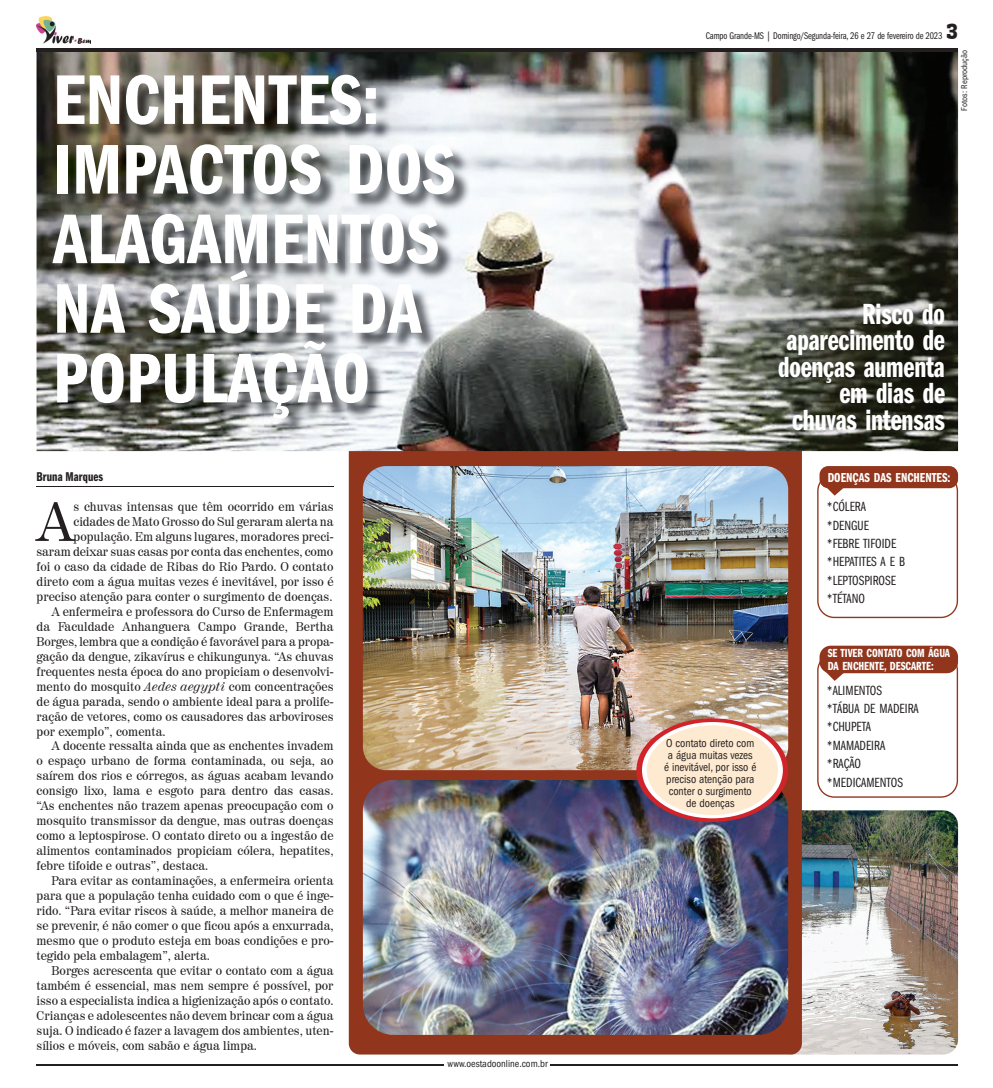
<style>
.page{position:relative;width:993px;height:1088px;background:#fff}
.page>*{position:absolute;margin:0;border:0;box-sizing:border-box;transform-origin:0 0}
.t1{font:72.75px/69.6px "Franklin Gothic Demi Cmpr";letter-spacing:.005em;color:#fff;scale:1.08 1}
.t2{font:55.25px "Century 725 BT";color:#231f20}
.t3{font:30.12px/26.4px "Franklin Gothic Demi Cmpr";letter-spacing:-.005em;color:#fff;text-align:right}
.t4{font:13.75px/18.4px "Franklin Gothic Book Cmpr";letter-spacing:.005em;color:#231f20}
.t5{font:13.5px "Franklin Gothic Demi Cmpr";color:#fff}
.t6{font:13.25px "Franklin Gothic Demi Cmpr";letter-spacing:.005em;color:#231f20}
.t7{font:12.62px "Century 725 BT";color:#231f20}
.t8{font:12.62px "Franklin Gothic Demi X Cmpr";letter-spacing:.1em;color:#231f20;scale:.79 1}
.t9{font:12.12px/12.1px "Franklin Gothic Demi Cmpr";color:#fff}
.t10{font:condensed 11.88px/11.9px "Franklin Gothic";color:#231f20;text-align:center;scale:.95 1}
.t11{font:condensed 10.25px "Franklin Gothic";color:#231f20}
.t12{font:10px "Franklin Gothic Book Cmpr";letter-spacing:-.01em;color:#231f20}
.t13{font:condensed 8.75px "Franklin Gothic";color:#231f20}
.s1{font-style:italic}
.s2{font-family:"Aachen BT";font-size:20.12px}
</style>
<div class="page">
<img style="left:793px;top:810px;width:164px;height:244px">
<div style="left:348px;top:384px;width:453px;height:670px;background:#91361d;border-radius:11px"></div>
<img style="left:363px;top:466px;width:425px;height:304px">
<img style="left:37px;top:52px;width:920px;height:399px">
<hr style="left:37px;top:48px;width:920px;height:4px;background:#231f20">
<img style="left:37px;top:17px;width:53px;height:27px">
<div style="left:819px;top:466px;width:138px;height:22px;background:#91361d;border-radius:9px"></div>
<svg style="left:817px;top:474px;width:140px;height:144px"></svg>
<div style="left:819px;top:646px;width:138px;height:27px;background:#91361d;border-radius:11px"></div>
<svg style="left:817px;top:653px;width:140px;height:145px"></svg>
<img style="left:55px;top:78px;width:415px;height:358px">
<hr style="left:37px;top:1064px;width:407px;height:1px;background:#231f20">
<hr style="left:550px;top:1064px;width:407px;height:1px;background:#231f20">
<hr style="left:37px;top:486px;width:296px;height:1px;background:#231f20">
<img style="left:363px;top:780px;width:425px;height:255px">
<svg style="left:636px;top:718px;width:152px;height:104px;background:#d0363c"></svg>
<svg style="left:641px;top:722px;width:141px;height:96px"></svg>
<div style="left:646px;top:725px;width:131px;height:90px;background:#feead0;border-radius:50%"></div>
<h1 class="t1" style="left:53px;top:66px;width:373px">ENCHENTES:<br>IMPACTOS DOS<br>ALAGAMENTOS<br>NA SAÚDE DA<br>POPULAÇÃO</h1>
<p class="t6" style="left:37px;top:469px;width:68px">Bruna Marques</p>
<h2 class="t2" style="left:37px;top:487px;width:39px">A</h2>
<p class="t7" style="left:74px;top:499px;width:261px">s chuvas intensas que têm ocorrido em várias</p>
<p class="t7" style="left:74px;top:514px;width:261px">cidades de Mato Grosso do Sul geraram alerta na</p>
<p class="t7" style="left:74px;top:529px;width:261px">população. Em alguns lugares, moradores preci-</p>
<p class="t7" style="left:37px;top:544px;width:298px">saram deixar suas casas por conta das enchentes, como</p>
<p class="t7" style="left:37px;top:559px;width:298px">foi o caso da cidade de Ribas do Rio Pardo. O contato</p>
<p class="t7" style="left:37px;top:573px;width:298px">direto com a água muitas vezes é inevitável, por isso é</p>
<p class="t7" style="left:37px;top:588px;width:297px">preciso atenção para conter o surgimento de doenças.</p>
<p class="t7" style="left:51px;top:603px;width:283px">A enfermeira e professora do Curso de Enfermagem</p>
<p class="t7" style="left:37px;top:618px;width:298px">da Faculdade Anhanguera Campo Grande, Bertha</p>
<p class="t7" style="left:37px;top:633px;width:298px">Borges, lembra que a condição é favorável para a propa-</p>
<p class="t7" style="left:37px;top:648px;width:298px">gação da dengue, zikavírus e chikungunya. “As chuvas</p>
<p class="t7" style="left:37px;top:663px;width:298px">frequentes nesta época do ano propiciam o desenvolvi-</p>
<p class="t7" style="left:37px;top:678px;width:298px">mento do mosquito <span class="s1">Aedes aegypti</span> com concentrações</p>
<p class="t7" style="left:37px;top:693px;width:298px">de água parada, sendo o ambiente ideal para a prolife-</p>
<p class="t7" style="left:37px;top:708px;width:298px">ração de vetores, como os causadores das arboviroses</p>
<p class="t7" style="left:37px;top:723px;width:131px">por exemplo”, comenta.</p>
<p class="t7" style="left:51px;top:738px;width:283px">A docente ressalta ainda que as enchentes invadem</p>
<p class="t7" style="left:37px;top:753px;width:298px">o espaço urbano de forma contaminada, ou seja, ao</p>
<p class="t7" style="left:37px;top:768px;width:298px">saírem dos rios e córregos, as águas acabam levando</p>
<p class="t7" style="left:37px;top:783px;width:298px">consigo lixo, lama e esgoto para dentro das casas.</p>
<p class="t7" style="left:37px;top:798px;width:298px">“As enchentes não trazem apenas preocupação com o</p>
<p class="t7" style="left:37px;top:813px;width:298px">mosquito transmissor da dengue, mas outras doenças</p>
<p class="t7" style="left:37px;top:828px;width:298px">como a leptospirose. O contato direto ou a ingestão de</p>
<p class="t7" style="left:37px;top:843px;width:298px">alimentos contaminados propiciam cólera, hepatites,</p>
<p class="t7" style="left:37px;top:858px;width:173px">febre tifoide e outras”, destaca.</p>
<p class="t7" style="left:51px;top:873px;width:283px">Para evitar as contaminações, a enfermeira orienta</p>
<p class="t7" style="left:37px;top:888px;width:298px">para que a população tenha cuidado com o que é inge-</p>
<p class="t7" style="left:37px;top:903px;width:298px">rido. “Para evitar riscos à saúde, a melhor maneira de</p>
<p class="t7" style="left:37px;top:918px;width:298px">se prevenir, é não comer o que ficou após a enxurrada,</p>
<p class="t7" style="left:37px;top:933px;width:298px">mesmo que o produto esteja em boas condições e pro-</p>
<p class="t7" style="left:37px;top:948px;width:175px">tegido pela embalagem”, alerta.</p>
<p class="t7" style="left:51px;top:963px;width:283px">Borges acrescenta que evitar o contato com a água</p>
<p class="t7" style="left:37px;top:978px;width:298px">também é essencial, mas nem sempre é possível, por</p>
<p class="t7" style="left:37px;top:993px;width:298px">isso a especialista indica a higienização após o contato.</p>
<p class="t7" style="left:37px;top:1007px;width:298px">Crianças e adolescentes não devem brincar com a água</p>
<p class="t7" style="left:37px;top:1022px;width:298px">suja. O indicado é fazer a lavagem dos ambientes, uten-</p>
<p class="t7" style="left:37px;top:1037px;width:222px">sílios e móveis, com sabão e água limpa.</p>
<p class="t11" style="left:447px;top:1058px;width:101px">www.oestadoonline.com.br</p>
<p class="t8" style="left:745px;top:26px;width:271px">CAMPO GRANDE - MS I SÁBADO, 26 DE AGOSTO DE 2017 <span class="s2">3</span></p>
<p class="t12" style="left:705px;top:30px;width:238px">Campo Grande-MS | Domingo/Segunda-feira, 26 e 27 de fevereiro de 2023</p>
<p class="t13" style="left:958px;top:111px;width:62px;rotate:-90deg">Fotos: Reprodução</p>
<p class="t10" style="left:664px;top:738px;width:99px">O contato direto com a água muitas vezes é inevitável, por isso é preciso atenção para conter o surgimento de doenças</p>
<h3 class="t3" style="left:777px;top:301px;width:168px">Risco do aparecimento de doenças aumenta em dias de chuvas intensas</h3>
<p class="t5" style="left:827px;top:470px;width:124px">DOENÇAS DAS ENCHENTES:</p>
<p class="t4" style="left:826px;top:498px;width:80px">*CÓLERA *DENGUE *FEBRE TIFOIDE *HEPATITES A E B *LEPTOSPIROSE *TÉTANO</p>
<p class="t9" style="left:827px;top:647px;width:124px">SE TIVER CONTATO COM ÁGUA<br>DA ENCHENTE, DESCARTE:</p>
<p class="t4" style="left:826px;top:681px;width:93px">*ALIMENTOS<br>*TÁBUA DE MADEIRA *CHUPETA *MAMADEIRA *RAÇÃO *MEDICAMENTOS</p>
</div>
